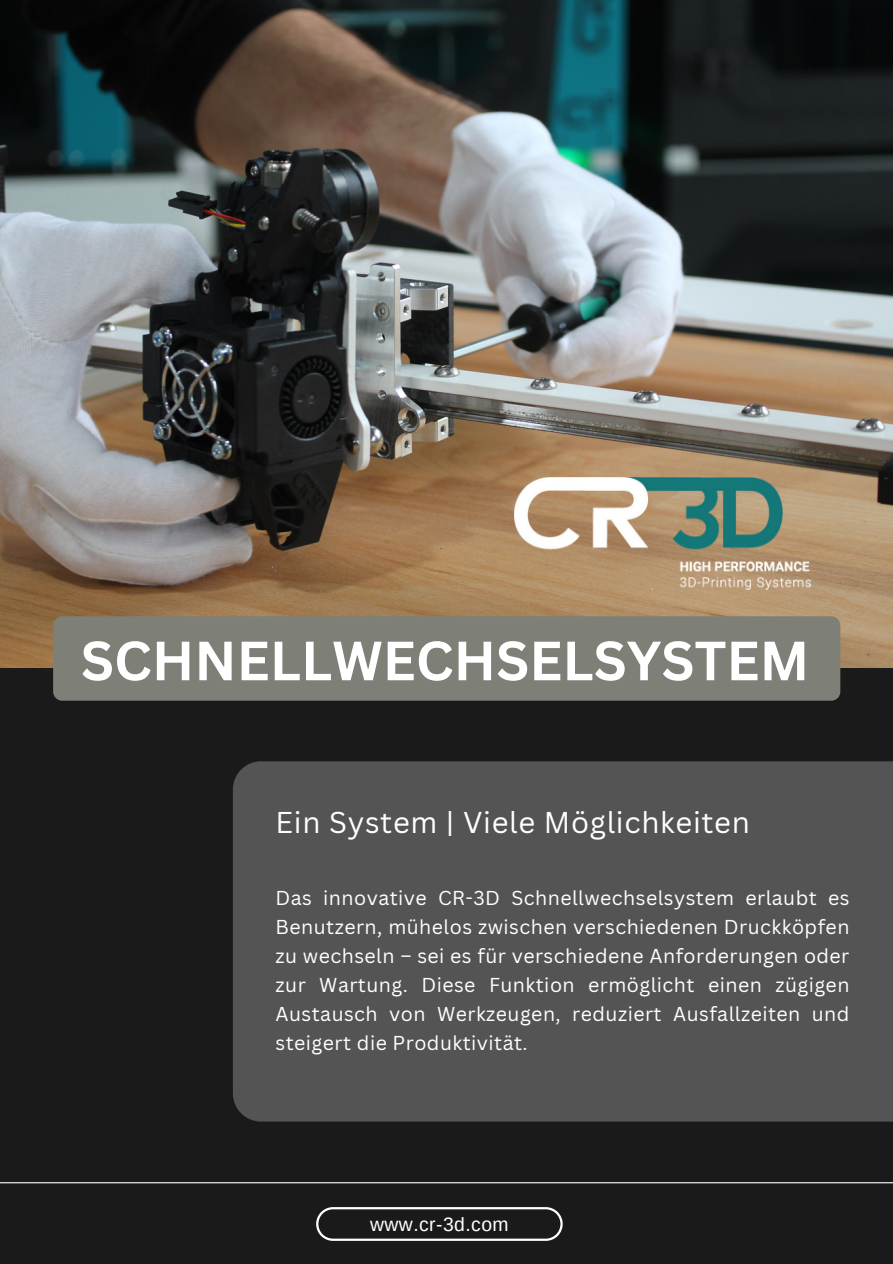
<style>
.page{position:relative;width:893px;height:1264px;background:#fff}
.page>*{position:absolute;margin:0;border:0;box-sizing:border-box;transform-origin:0 0}
.t1{font:700 54px "Canva Sans";color:#fff}
.t2{font:29.25px "Canva Sans";letter-spacing:.025em;color:#fff}
.t3{font:19.65px/29px "Canva Sans";letter-spacing:.025em;color:#fff;text-align:justify}
.t4{font:19.35px "Arimo";letter-spacing:.025em;color:#fff}
</style>
<div class="page">
<div style="left:0;top:0;width:892px;height:1263px;background:#1a1a1a"></div>
<img style="left:0;top:0;width:892px;height:667px">
<div style="left:233px;top:761px;width:659px;height:360px;background:#545454"></div>
<img style="left:515px;top:477px;width:295px;height:113px">
<div style="left:53px;top:616px;width:787px;height:84px;background:#7e7f77;border-radius:9px"></div>
<svg style="left:316px;top:1207px;width:246px;height:33px"></svg>
<hr style="left:0;top:1182px;width:892px;height:1px;background:#fff">
<h1 class="t1" style="left:81px;top:622px;width:729px">SCHNELLWECHSELSYSTEM</h1>
<p class="t2" style="left:275px;top:802px;width:476px">Ein System | Viele Möglichkeiten</p>
<p class="t3" style="left:275px;top:882px;width:575px">Das innovative CR-3D Schnellwechselsystem erlaubt es Benutzern, mühelos zwischen verschiedenen Druckköpfen zu wechseln – sei es für verschiedene Anforderungen oder zur Wartung. Diese Funktion ermöglicht einen zügigen Austausch von Werkzeugen, reduziert Ausfallzeiten und steigert die Produktivität.</p>
<h2 class="t4" style="left:370px;top:1213px;width:140px">www.cr-3d.com</h2>
</div>
